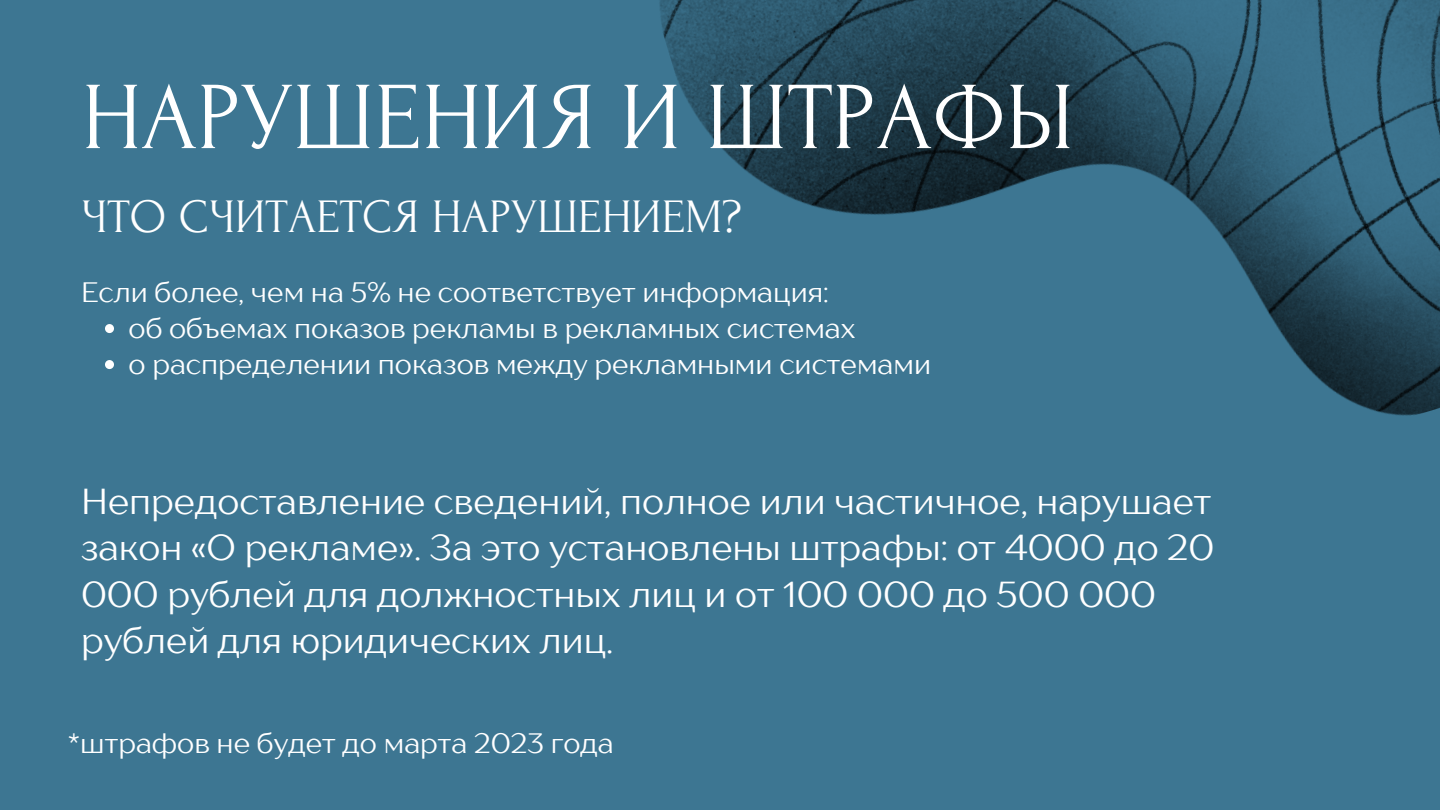
<style>
.page{position:relative;width:1440px;height:810px;background:#3d7692}
.page>*{position:absolute;margin:0;border:0;box-sizing:border-box;transform-origin:0 0}
.t1{font:96px "Forum";color:#fff}
.t2{font:48px "Forum";color:#fff}
.t3{font:36px/46.5px "TT Drugs";color:#fff}
.t4{font:28px/36px "TT Drugs";color:#fff}
</style>
<div class="page">
<img style="left:660px;top:0;width:780px;height:416px">
<svg style="left:105px;top:324px;width:9px;height:9px"></svg>
<svg style="left:105px;top:360px;width:9px;height:9px"></svg>
<h1 class="t1" style="left:81px;top:66px;width:995px">НАРУШЕНИЯ И ШТРАФЫ</h1>
<h2 class="t2" style="left:81px;top:191px;width:662px">ЧТО СЧИТАЕТСЯ НАРУШЕНИЕМ?</h2>
<p class="t4" style="left:81px;top:273px;width:749px">Если более, чем на 5% не соответствует информация:</p>
<p class="t4" style="left:129px;top:309px;width:804px">об объемах показов рекламы в рекламных системах<br>о распределении показов между рекламными системами</p>
<p class="t3" style="left:81px;top:477px;width:1135px">Непредоставление сведений, полное или частичное, нарушает закон «О рекламе». За это установлены штрафы: от 4000 до 20<br>000 рублей для должностных лиц и от 100 000 до 500 000 рублей для юридических лиц.</p>
<p class="t4" style="left:68px;top:724px;width:547px">*штрафов не будет до марта 2023 года</p>
</div>
